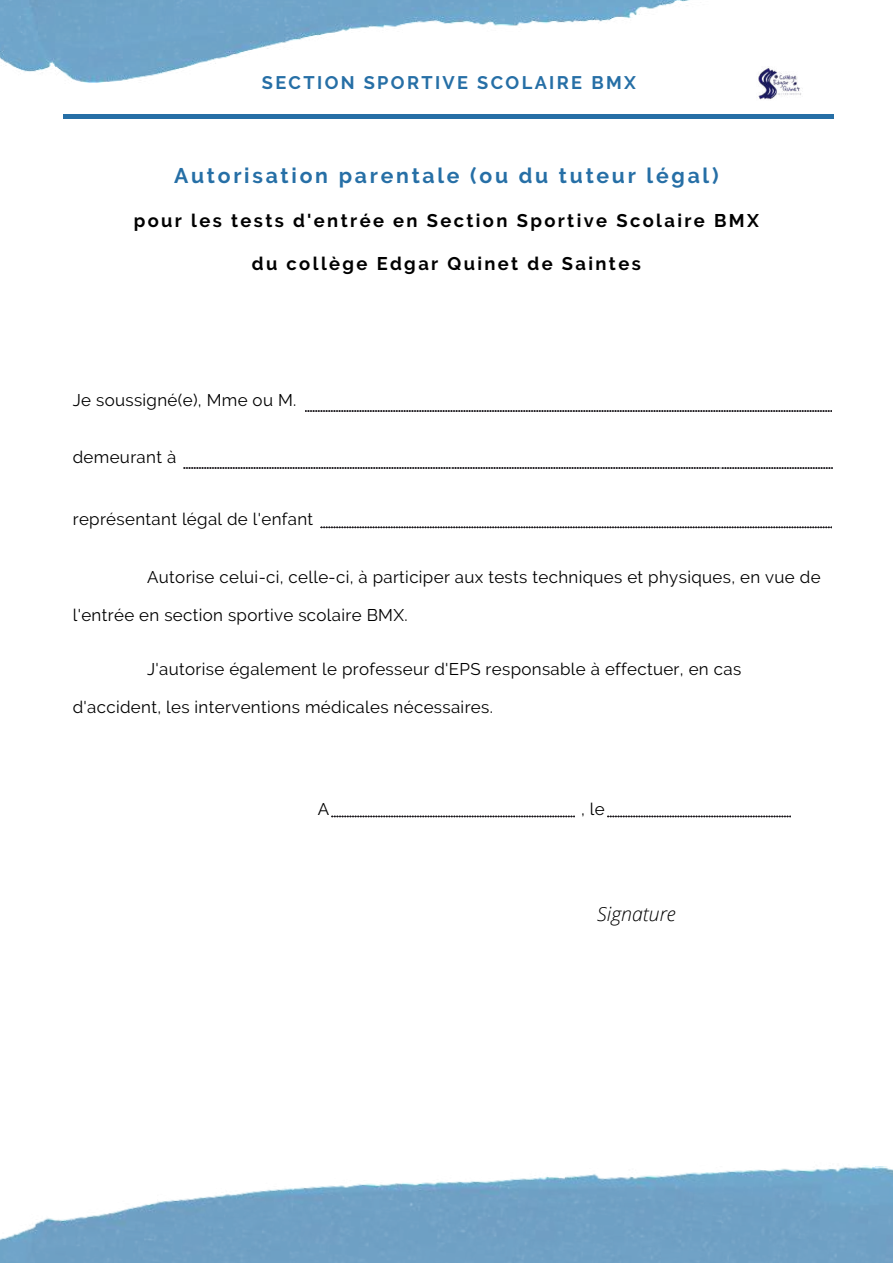
<style>
.page{position:relative;width:893px;height:1264px;background:#fff}
.page>*{position:absolute;margin:0;border:0;box-sizing:border-box;transform-origin:0 0}
.t1{font:700 21.15px "Raleway";letter-spacing:.13em;color:#266fa6}
.t2{font:italic 300 19.5px "Open Sans";color:#000}
.t3{font:700 18.3px "Raleway";letter-spacing:.13em;color:#000}
.t4{font:700 18.15px "Raleway";letter-spacing:.13em;color:#266fa6}
.t5{font:16.95px "Raleway";letter-spacing:.02em;color:#000}
</style>
<div class="page">
<img style="left:0;top:0;width:690px;height:83px">
<img style="left:0;top:1165px;width:892px;height:97px">
<hr style="left:64px;top:115px;width:770px;height:3px;background:#266fa6">
<img style="left:758px;top:68px;width:43px;height:32px">
<svg style="left:305px;top:410px;width:526px;height:2px"></svg>
<svg style="left:183px;top:467px;width:649px;height:2px"></svg>
<svg style="left:321px;top:526px;width:510px;height:2px"></svg>
<svg style="left:331px;top:815px;width:243px;height:2px"></svg>
<svg style="left:607px;top:815px;width:183px;height:2px"></svg>
<p class="t4" style="left:262px;top:72px;width:375px">SECTION SPORTIVE SCOLAIRE BMX</p>
<p class="t1" style="left:174px;top:163px;width:546px">Autorisation parentale (ou du tuteur légal)</p>
<p class="t3" style="left:134px;top:210px;width:626px">pour les tests d'entrée en Section Sportive Scolaire BMX</p>
<p class="t3" style="left:252px;top:253px;width:390px">du collège Edgar Quinet de Saintes</p>
<p class="t5" style="left:73px;top:390px;width:225px">Je soussigné(e), Mme ou M.</p>
<p class="t5" style="left:73px;top:447px;width:105px">demeurant à</p>
<p class="t5" style="left:73px;top:509px;width:242px">représentant légal de l'enfant</p>
<p class="t5" style="left:147px;top:567px;width:675px">Autorise celui-ci, celle-ci, à participer aux tests techniques et physiques, en vue de</p>
<p class="t5" style="left:73px;top:605px;width:336px">l'entrée en section sportive scolaire BMX.</p>
<p class="t5" style="left:147px;top:658px;width:595px">J'autorise également le professeur d'EPS responsable à effectuer, en cas</p>
<p class="t5" style="left:73px;top:697px;width:421px">d'accident, les interventions médicales nécessaires.</p>
<p class="t5" style="left:318px;top:798px;width:13px">A</p>
<p class="t5" style="left:581px;top:798px;width:25px">, le</p>
<p class="t2" style="left:597px;top:900px;width:80px">Signature</p>
</div>
